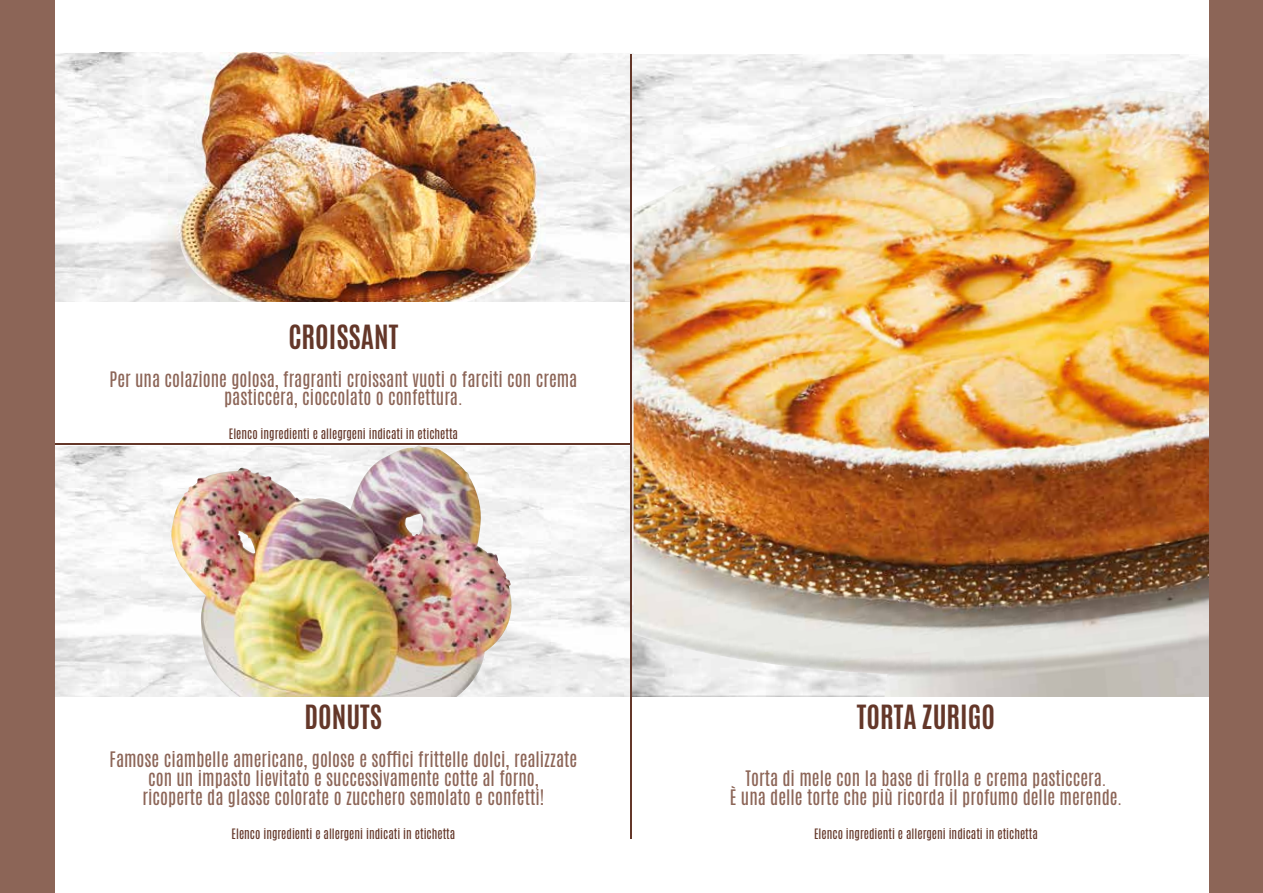
<style>
.page{position:relative;width:1263px;height:893px;background:#fff}
.page>*{position:absolute;margin:0;border:0;box-sizing:border-box;transform-origin:0 0}
.t1{font:700 27.9px "Antonio";color:#643729}
.t2{font:17.85px/18.9px "Antonio";color:#8c6557;text-align:center}
.t3{font:12px "Antonio";color:#643729}
</style>
<div class="page">
<img style="left:55px;top:53px;width:578px;height:250px">
<img style="left:100px;top:52px;width:460px;height:251px">
<img style="left:178px;top:52px;width:363px;height:251px">
<img style="left:55px;top:446px;width:576px;height:251px">
<img style="left:168px;top:445px;width:345px;height:252px">
<img style="left:632px;top:54px;width:577px;height:643px">
<img style="left:634px;top:91px;width:575px;height:606px">
<hr style="left:54px;top:444px;width:575px;height:1px;background:#643729">
<hr style="left:631px;top:54px;width:1px;height:785px;background:#643729">
<div style="left:1209px;top:0;width:54px;height:893px;background:#8c6557"></div>
<div style="left:0;top:0;width:54px;height:893px;background:#8c6557"></div>
<h1 class="t1" style="left:288px;top:316px;width:111px">CROISSANT</h1>
<p class="t2" style="left:110px;top:370px;width:469px">Per una colazione golosa, fragranti croissant vuoti o farciti con crema pasticcera, cioccolato o confettura.</p>
<p class="t3" style="left:229px;top:425px;width:231px">Elenco ingredienti e allegrgeni indicati in etichetta</p>
<h1 class="t1" style="left:305px;top:696px;width:79px">DONUTS</h1>
<p class="t2" style="left:110px;top:750px;width:469px">Famose ciambelle americane, golose e soffici frittelle dolci, realizzate con un impasto lievitato e successivamente cotte al forno,<br>ricoperte da glasse colorate o zucchero semolato e confetti!</p>
<p class="t3" style="left:232px;top:825px;width:225px">Elenco ingredienti e allergeni indicati in etichetta</p>
<h1 class="t1" style="left:857px;top:696px;width:140px">TORTA ZURIGO</h1>
<p class="t2" style="left:730px;top:769px;width:394px">Torta di mele con la base di frolla e crema pasticcera.<br>È una delle torte che più ricorda il profumo delle merende.</p>
<p class="t3" style="left:814px;top:825px;width:225px">Elenco ingredienti e allergeni indicati in etichetta</p>
</div>
